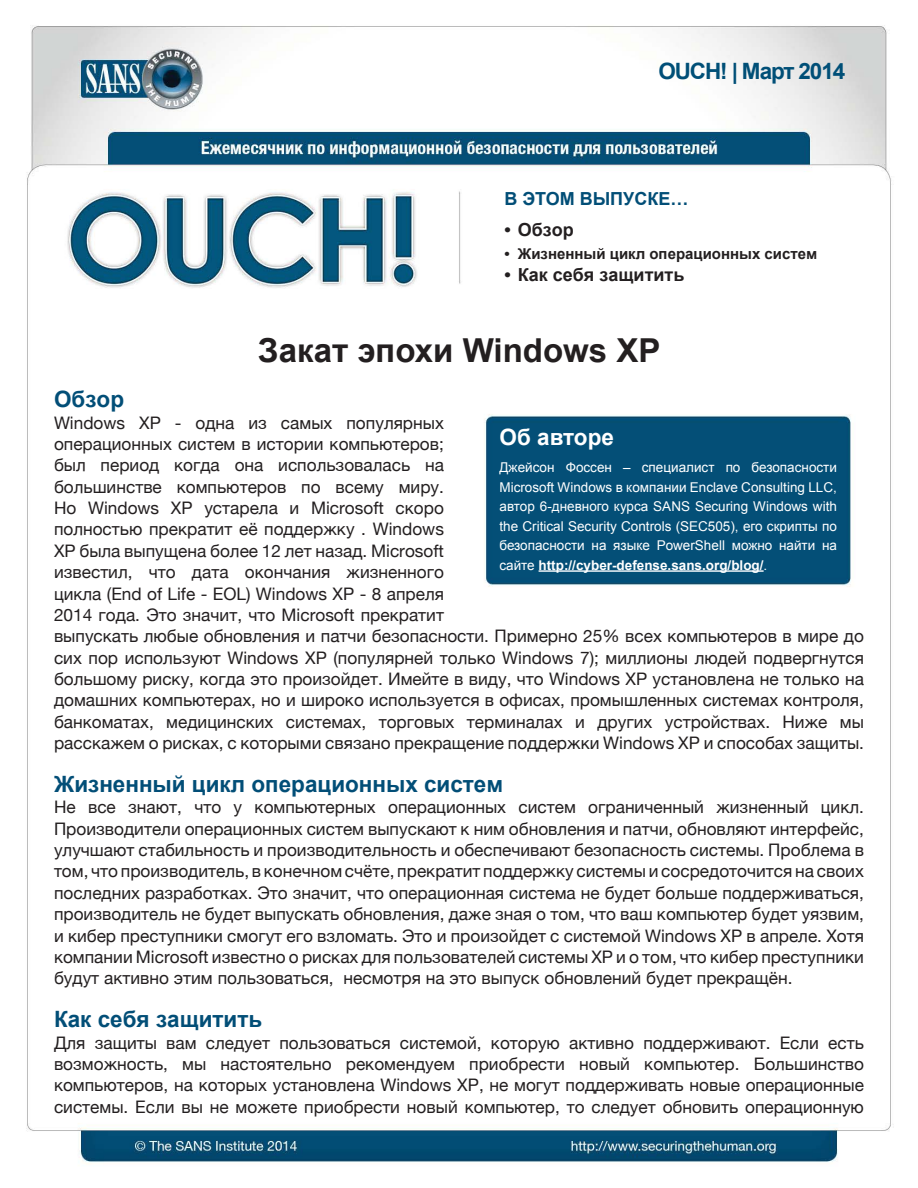
<style>
.page{position:relative;width:918px;height:1188px;background:#fff}
.page>*{position:absolute;margin:0;border:0;box-sizing:border-box;transform-origin:0 0}
.t1{font:700 33px "Arial";color:#231f20}
.MainText{font:700 22.5px "Arial";color:#024e77}
.t2{font:700 22.5px "Arial";letter-spacing:-.05em;color:#004f77}
.t3{font:700 22.5px "Arial";color:#fff}
.t4{font:700 18px "Arial";color:#231f20}
.t5{font:700 18px "Arial";color:#024e77}
.MainText-2{font:17.25px/21.3px "Helvetica Neue";color:#231f20}
.t6{font:700 15px "Arial";color:#231f20}
.t7{font:13.5px "Arial";color:#fff}
.t8{font:700 13.5px/19.5px "Arial";color:#fff}
.s1{font-weight:400}
</style>
<div class="page">
<img style="left:26px;top:25px;width:865px;height:1139px">
<hr style="left:539px;top:570px;width:225px;height:2px;background:#fff">
<p class="t2" style="left:658px;top:56px;width:188px">OUCH! | Март 2014</p>
<p class="t5" style="left:504px;top:187px;width:186px">В ЭТОМ ВЫПУСКЕ...</p>
<p class="t4" style="left:504px;top:218px;width:71px">• Обзор</p>
<p class="t6" style="left:518px;top:243px;width:301px">Жизненный цикл операционных систем</p>
<p class="t6" style="left:504px;top:243px;width:7px">•</p>
<p class="t4" style="left:504px;top:263px;width:182px">• Как себя защитить</p>
<p class="MainText" style="left:54px;top:384px;width:72px">Обзор</p>
<p class="t1" style="left:258px;top:328px;width:404px">Закат эпохи Windows XP</p>
<p class="MainText-2" style="left:54px;top:413px;width:73px">Windows</p>
<p class="MainText-2" style="left:54px;top:434px;width:392px">операционных систем в истории компьютеров;</p>
<p class="MainText-2" style="left:425px;top:456px;width:20px">на</p>
<p class="MainText-2" style="left:139px;top:413px;width:23px">XP</p>
<p class="MainText-2" style="left:196px;top:413px;width:40px">одна</p>
<p class="MainText-2" style="left:249px;top:413px;width:20px">из</p>
<p class="MainText-2" style="left:281px;top:413px;width:53px">самых</p>
<p class="MainText-2" style="left:347px;top:413px;width:99px">популярных</p>
<p class="MainText-2" style="left:175px;top:413px;width:8px">-</p>
<p class="t3" style="left:500px;top:422px;width:116px">Об авторе</p>
<p class="MainText-2" style="left:54px;top:456px;width:33px">был</p>
<p class="t7" style="left:752px;top:459px;width:87px">безопасности</p>
<p class="MainText-2" style="left:101px;top:456px;width:60px">период</p>
<p class="MainText-2" style="left:174px;top:456px;width:47px">когда</p>
<p class="MainText-2" style="left:235px;top:456px;width:30px">она</p>
<p class="MainText-2" style="left:278px;top:456px;width:133px">использовалась</p>
<p class="t7" style="left:566px;top:459px;width:48px">Фоссен</p>
<p class="t7" style="left:500px;top:459px;width:57px">Джейсон</p>
<p class="t7" style="left:500px;top:478px;width:339px">Microsoft Windows в компании Enclave Consulting LLC,</p>
<p class="t7" style="left:500px;top:498px;width:339px">автор 6-дневного курса SANS Securing Windows with</p>
<p class="t7" style="left:500px;top:517px;width:339px">the Critical Security Controls (SEC505 ,) его скрипты по</p>
<p class="t7" style="left:822px;top:537px;width:16px">на</p>
<p class="t7" style="left:642px;top:459px;width:74px">специалист</p>
<p class="t7" style="left:726px;top:459px;width:16px">по</p>
<p class="t7" style="left:623px;top:459px;width:9px">–</p>
<p class="MainText-2" style="left:54px;top:477px;width:109px">большинстве</p>
<p class="MainText-2" style="left:177px;top:477px;width:111px">компьютеров</p>
<p class="MainText-2" style="left:301px;top:477px;width:21px">по</p>
<p class="MainText-2" style="left:336px;top:477px;width:50px">всему</p>
<p class="MainText-2" style="left:399px;top:477px;width:47px">миру.</p>
<p class="MainText-2" style="left:311px;top:498px;width:74px">Microsoft</p>
<p class="MainText-2" style="left:54px;top:498px;width:24px">Но</p>
<p class="MainText-2" style="left:54px;top:520px;width:392px">полностью прекратит её поддержку . Windows</p>
<p class="MainText-2" style="left:54px;top:541px;width:392px">XP была выпущена более 12 лет назад. Microsoft</p>
<p class="MainText-2" style="left:347px;top:562px;width:99px">жизненного</p>
<p class="MainText-2" style="left:88px;top:498px;width:73px">Windows</p>
<p class="MainText-2" style="left:171px;top:498px;width:23px">XP</p>
<p class="MainText-2" style="left:204px;top:498px;width:75px">устарела</p>
<p class="MainText-2" style="left:396px;top:498px;width:50px">скоро</p>
<p class="MainText-2" style="left:290px;top:498px;width:11px">и</p>
<p class="t8" style="left:500px;top:536px;width:269px"><span class="s1">безопасности<br>сайте</span> http://cyber-defense.sans.org/blog/<span class="s1">.</span></p>
<p class="t7" style="left:657px;top:537px;width:70px">PowerShell</p>
<p class="t7" style="left:779px;top:537px;width:38px">найти</p>
<p class="t7" style="left:592px;top:537px;width:16px">на</p>
<p class="t7" style="left:613px;top:537px;width:38px">языке</p>
<p class="t7" style="left:732px;top:537px;width:42px">можно</p>
<p class="MainText-2" style="left:54px;top:562px;width:80px">известил,</p>
<p class="MainText-2" style="left:54px;top:584px;width:392px">цикла (End of Life - EOL) Windows XP 8- апреля</p>
<p class="MainText-2" style="left:54px;top:605px;width:392px">2014 года. Это значит, что Microsoft прекратит</p>
<p class="MainText-2" style="left:54px;top:627px;width:812px">выпускать любые обновления и патчи безопасности. Примерно 25% всех компьютеров в мире до</p>
<p class="MainText-2" style="left:54px;top:648px;width:812px">сих пор используют Windows XP (популярней только Windows 7); миллионы людей подвергнутся</p>
<p class="MainText-2" style="left:54px;top:669px;width:812px">большому риску, когда это произойдет. Имейте в виду, что Windows XP установлена не только на</p>
<p class="MainText-2" style="left:54px;top:691px;width:812px">домашних компьютерах, но и широко используется в офисах, промышленных системах контроля,</p>
<p class="MainText-2" style="left:840px;top:712px;width:26px">мы</p>
<p class="MainText-2" style="left:149px;top:562px;width:28px">что</p>
<p class="MainText-2" style="left:192px;top:562px;width:38px">дата</p>
<p class="MainText-2" style="left:245px;top:562px;width:87px">окончания</p>
<p class="MainText-2" style="left:54px;top:712px;width:812px">банкоматах,<br>расскажем о рисках с, которыми связано прекращение поддержки Windows XP и способах защиты.</p>
<p class="MainText" style="left:54px;top:769px;width:451px">Жизненный цикл операционных систем</p>
<p class="MainText-2" style="left:821px;top:798px;width:45px">цикл.</p>
<p class="MainText-2" style="left:665px;top:712px;width:107px">устройствах.</p>
<p class="MainText-2" style="left:783px;top:712px;width:46px">Ниже</p>
<p class="MainText-2" style="left:166px;top:712px;width:109px">медицинских</p>
<p class="MainText-2" style="left:286px;top:712px;width:82px">системах,</p>
<p class="MainText-2" style="left:379px;top:712px;width:77px">торговых</p>
<p class="MainText-2" style="left:467px;top:712px;width:97px">терминалах</p>
<p class="MainText-2" style="left:597px;top:712px;width:57px">других</p>
<p class="MainText-2" style="left:575px;top:712px;width:11px">и</p>
<p class="MainText-2" style="left:588px;top:798px;width:117px">ограниченный</p>
<p class="MainText-2" style="left:716px;top:798px;width:94px">жизненный</p>
<p class="MainText-2" style="left:54px;top:798px;width:23px">Не</p>
<p class="MainText-2" style="left:54px;top:819px;width:812px">Производители операционных систем выпускают к ним обновления и патчи, обновляют интерфейс,</p>
<p class="MainText-2" style="left:54px;top:840px;width:812px">улучшают стабильность и производительность и обеспечивают безопасность системы. Проблема в</p>
<p class="MainText-2" style="left:54px;top:862px;width:812px">том, что производитель в, конечном счёте, прекратит поддержку системы и сосредоточится на своих</p>
<p class="MainText-2" style="left:54px;top:883px;width:812px">последних разработках. Это значит, что операционная система не будет больше поддерживаться,</p>
<p class="MainText-2" style="left:54px;top:904px;width:812px">производитель не будет выпускать обновления, даже зная о том, что ваш компьютер будет уязвим,</p>
<p class="MainText-2" style="left:54px;top:926px;width:812px">и кибер преступники смогут его взломать. Это и произойдет с системой Windows XP в апреле. Хотя</p>
<p class="MainText-2" style="left:54px;top:947px;width:812px">компании Microsoft известно о рисках для пользователей системы XP ои том, что кибер преступники</p>
<p class="MainText-2" style="left:343px;top:969px;width:451px">несмотря на это выпуск обновлений будет прекращён.</p>
<p class="MainText-2" style="left:88px;top:798px;width:29px">все</p>
<p class="MainText-2" style="left:128px;top:798px;width:55px">знают,</p>
<p class="MainText-2" style="left:194px;top:798px;width:28px">что</p>
<p class="MainText-2" style="left:255px;top:798px;width:123px">компьютерных</p>
<p class="MainText-2" style="left:388px;top:798px;width:120px">операционных</p>
<p class="MainText-2" style="left:519px;top:798px;width:59px">систем</p>
<p class="MainText-2" style="left:234px;top:798px;width:10px">у</p>
<p class="MainText-2" style="left:54px;top:969px;width:281px">будут активно этим пользоваться,</p>
<p class="MainText" style="left:54px;top:1004px;width:210px">Как себя защитить</p>
<p class="MainText-2" style="left:54px;top:1033px;width:33px">Для</p>
<p class="MainText-2" style="left:95px;top:1033px;width:64px">защиты</p>
<p class="MainText-2" style="left:166px;top:1033px;width:32px">вам</p>
<p class="MainText-2" style="left:206px;top:1033px;width:66px">следует</p>
<p class="MainText-2" style="left:279px;top:1033px;width:113px">пользоваться</p>
<p class="MainText-2" style="left:400px;top:1033px;width:83px">системой,</p>
<p class="MainText-2" style="left:491px;top:1033px;width:71px">которую</p>
<p class="MainText-2" style="left:569px;top:1033px;width:66px">активно</p>
<p class="MainText-2" style="left:643px;top:1033px;width:129px">поддерживают.</p>
<p class="MainText-2" style="left:780px;top:1033px;width:41px">Если</p>
<p class="MainText-2" style="left:828px;top:1033px;width:37px">есть</p>
<p class="MainText-2" style="left:469px;top:1054px;width:97px">приобрести</p>
<p class="MainText-2" style="left:579px;top:1054px;width:52px">новый</p>
<p class="MainText-2" style="left:754px;top:1054px;width:112px">Большинство</p>
<p class="MainText-2" style="left:54px;top:1054px;width:812px">возможность,<br>компьютеров, на которых установлена Windows XP, не могут поддерживать новые операционные системы. Если вы не можете приобрести новый компьютер, то следует обновить операционную</p>
<p class="MainText-2" style="left:221px;top:1054px;width:113px">настоятельно</p>
<p class="MainText-2" style="left:346px;top:1054px;width:111px">рекомендуем</p>
<p class="MainText-2" style="left:644px;top:1054px;width:97px">компьютер.</p>
<p class="MainText-2" style="left:182px;top:1054px;width:26px">мы</p>
</div>
